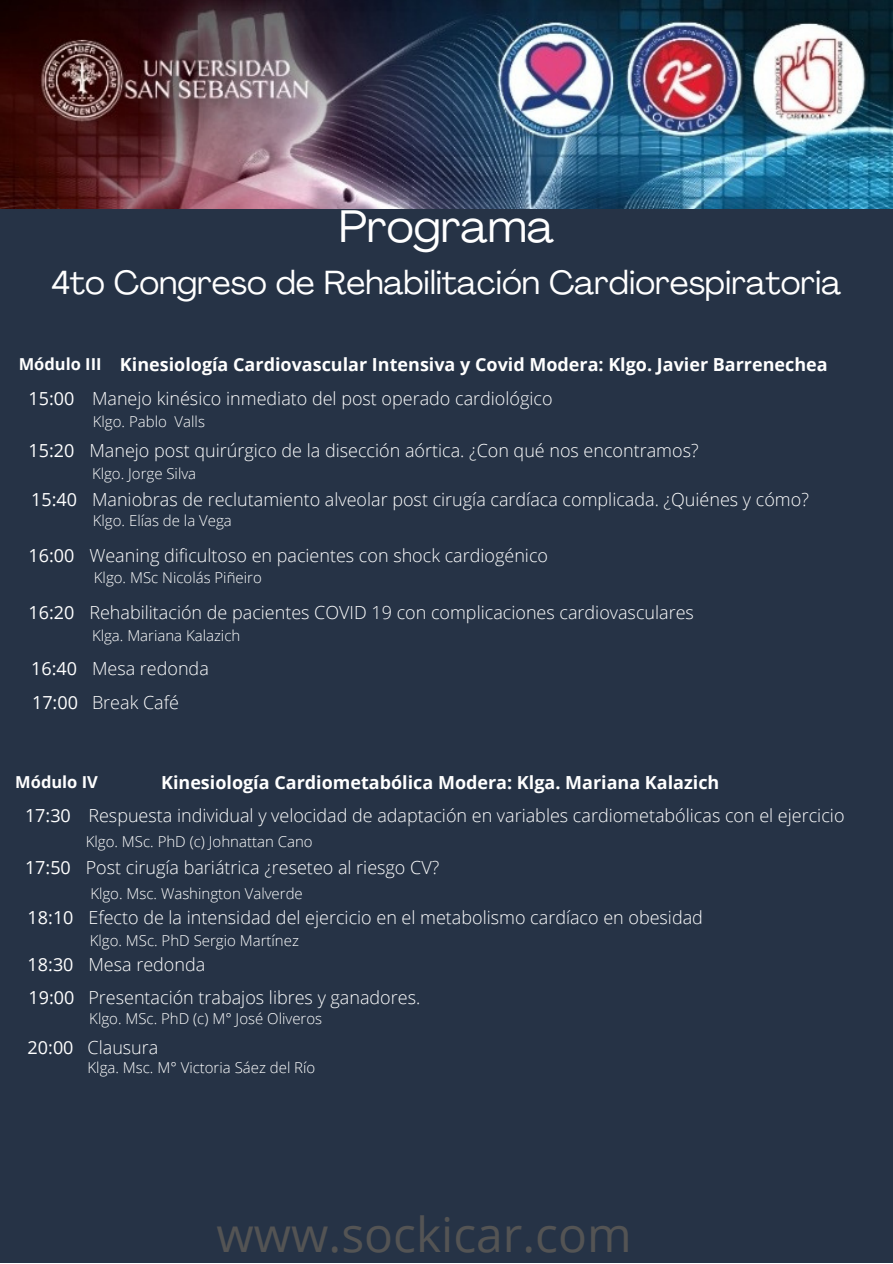
<style>
.page{position:relative;width:893px;height:1264px;background:#fff}
.page>*{position:absolute;margin:0;border:0;box-sizing:border-box;transform-origin:0 0}
.t1{font:48px "Open Sans";color:#545454}
.t2{font:45px "Agrandir";color:#fff}
.t3{font:33px "Agrandir";color:#fff}
.t4{font:300 18px/33.5px "Open Sans";color:#fff}
.t5{font:700 18px/33.5px "Open Sans";color:#fff}
.t6{font:700 16.5px "Open Sans";color:#fff}
.t7{font:300 15px "Open Sans";color:#fff}
.s1{font-size:16.5px}
.s2{font-weight:400}
.s3{font-weight:300}
.s4{font-weight:700}
</style>
<div class="page">
<div style="left:0;top:0;width:892px;height:1262px;background:#263346"></div>
<img style="left:0;top:0;width:892px;height:208px">
<h2 class="t2" style="left:339px;top:208px;width:217px">Programa</h2>
<h3 class="t3" style="left:51px;top:269px;width:791px">4to Congreso de Rehabilitación Cardiorespiratoria</h3>
<p class="t5" style="left:29px;top:347px;width:800px;text-indent:-10px"><span class="s1">Módulo III</span> Kinesiología Cardiovascular Intensiva y Covid Modera: Klgo. Javier Barrenechea<br><span class="s2">15:00</span> <span class="s3">Manejo kinésico inmediato del post operado cardiológico</span></p>
<p class="t7" style="left:93px;top:411px;width:114px">Klgo. Pablo Valls</p>
<p class="t4" style="left:29px;top:433px;width:671px"><span class="s2">15:20</span> Manejo post quirúrgico de la disección aórtica. ¿Con qué nos encontramos?</p>
<p class="t7" style="left:92px;top:463px;width:106px">Klgo. Jorge Silva</p>
<p class="t4" style="left:31px;top:482px;width:779px"><span class="s2">15:40</span> Maniobras de reclutamiento alveolar post cirugía cardíaca complicada. ¿Quiénes y cómo?</p>
<p class="t7" style="left:93px;top:510px;width:140px">Klgo. Elías de la Vega</p>
<p class="t4" style="left:29px;top:538px;width:521px"><span class="s2">16:00</span> Weaning dificultoso en pacientes con shock cardiogénico</p>
<p class="t7" style="left:94px;top:566px;width:169px">Klgo. MSc Nicolás Piñeiro</p>
<p class="t4" style="left:29px;top:595px;width:666px"><span class="s2">16:20</span> Rehabilitación de pacientes COVID 19 con complicaciones cardiovasculares</p>
<p class="t7" style="left:92px;top:625px;width:150px">Klga. Mariana Kalazich</p>
<p class="t4" style="left:31px;top:651px;width:179px"><span class="s2">16:40</span> Mesa redonda<br><span class="s2">17:00</span> Break Café</p>
<p class="t4" style="left:25px;top:764px;width:821px;text-indent:136px"><span class="s4">Kinesiología Cardiometabólica Modera: Klga. Mariana Kalazich<br></span><span class="s2">17:30</span> Respuesta individual y velocidad de adaptación en variables cardiometabólicas con el ejercicio</p>
<p class="t7" style="left:86px;top:830px;width:228px">Klgo. MSc. PhD (c) Johnattan Cano</p>
<p class="t4" style="left:25px;top:850px;width:416px"><span class="s2">17:50</span> Post cirugía bariátrica ¿reseteo al riesgo CV?</p>
<p class="t7" style="left:90px;top:882px;width:214px">Klgo. Msc. Washington Valverde</p>
<p class="t4" style="left:28px;top:899px;width:676px"><span class="s2">18:10</span> Efecto de la intensidad del ejercicio en el metabolismo cardíaco en obesidad</p>
<p class="t7" style="left:90px;top:929px;width:211px">Klgo. MSc. PhD Sergio Martínez</p>
<p class="t4" style="left:28px;top:946px;width:394px"><span class="s2">18:30</span> Mesa redonda<br><span class="s2">19:00</span> Presentación trabajos libres y ganadores.</p>
<p class="t7" style="left:89px;top:1007px;width:234px">Klgo. MSc. PhD (c) M° José Oliveros</p>
<p class="t4" style="left:28px;top:1030px;width:132px"><span class="s2">20:00</span> Clausura</p>
<p class="t7" style="left:88px;top:1057px;width:229px">Klga. Msc. M° Victoria Sáez del Río</p>
<p class="t6" style="left:15px;top:770px;width:84px">Módulo IV</p>
<h1 class="t1" style="left:217px;top:1200px;width:416px">www.sockicar.com</h1>
</div>
